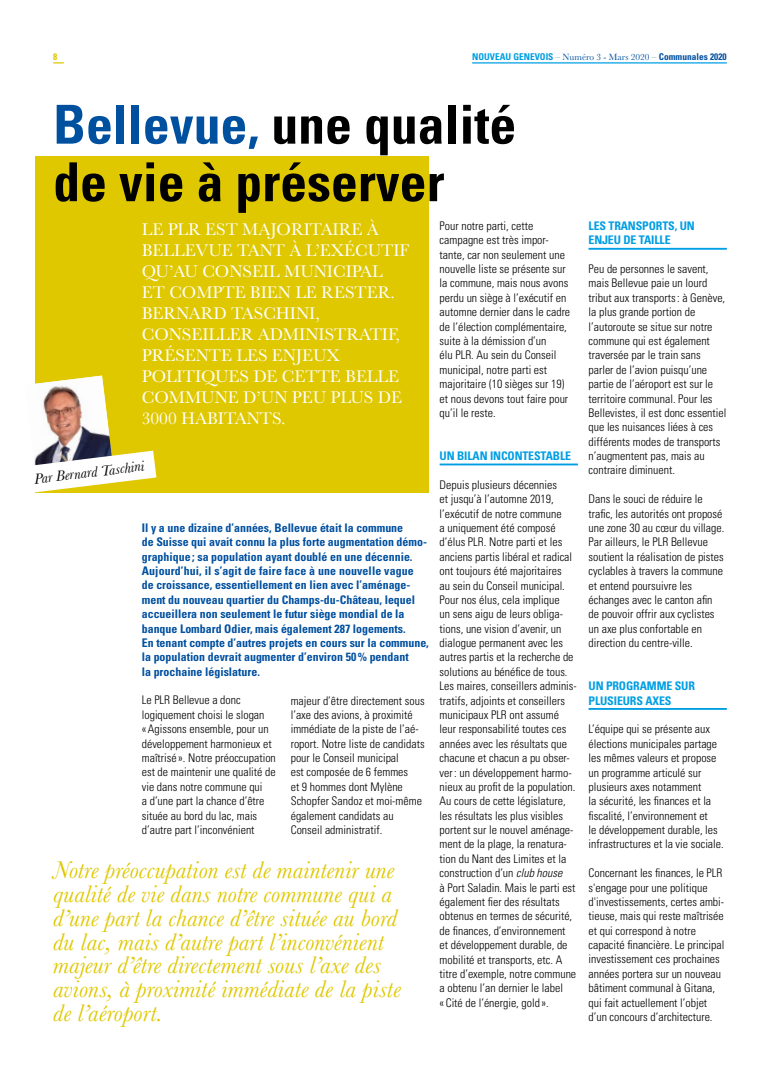
<style>
.page{position:relative;width:780px;height:1081px;background:#fff}
.page>*{position:absolute;margin:0;border:0;box-sizing:border-box;transform-origin:0 0}
.t1{font:700 condensed 53.75px/57.5px "Univers LT Std";color:#000}
.t2{font:italic 25px/23.8px "Baskerville";letter-spacing:.005em;color:#dfc800}
.t3{font:17.5px/21px "Baskerville";color:#fff}
.t4{font:italic 15px "Baskerville";color:#000}
.t5{font:300 condensed 11.88px/14.4px "Univers LT Std";color:#000}
.t6{font:700 condensed 11.88px/14.4px "Univers LT Std";color:#0050a0}
.t7{font:700 condensed 11.88px/14.4px "Univers LT Std";letter-spacing:-.01em;color:#009ee3}
.t8{font:9.38px "Baskerville";color:#0050a0}
.t9{font:700 condensed 9.38px "Univers LT Std";color:#dfc800}
.s1{font-family:"Univers LT Std";font-weight:700;font-stretch:condensed;color:#009ee3}
.s2{font-family:"Univers LT Std";font-weight:700;font-stretch:condensed}
.s3{color:#0050a0}
.s4{font-style:italic}
</style>
<div class="page">
<hr style="left:439px;top:463px;width:139px;height:2px;background:#009ee3">
<hr style="left:588px;top:248px;width:138px;height:2px;background:#009ee3">
<hr style="left:588px;top:708px;width:138px;height:2px;background:#009ee3">
<div style="left:35px;top:156px;width:394px;height:337px;background:#dfc800"></div>
<svg style="left:34px;top:375px;width:122px;height:118px"></svg>
<hr style="left:472px;top:62px;width:254px;height:2px;background:#009ee3">
<p class="t9" style="left:53px;top:51px;width:6px">8</p>
<p class="t8" style="left:472px;top:51px;width:256px"><span class="s1">NOUVEAU GENEVOIS</span> – Numéro 3 - Mars 2020 – <span class="s2">Communales 2020</span></p>
<h1 class="t1" style="left:53px;top:96px;width:464px"><span class="s3">Bellevue,</span> une qualité de vie à préserver</h1>
<h3 class="t3" style="left:142px;top:219px;width:269px">LE PLR EST MAJORITAIRE À<br>BELLEVUE TANT À L’EXÉCUTIF<br>QU’AU CONSEIL MUNICIPAL<br>ET COMPTE BIEN LE RESTER.<br>BERNARD TASCHINI,<br>CONSEILLER ADMINISTRATIF,<br>PRÉSENTE LES ENJEUX<br>POLITIQUES DE CETTE BELLE<br>COMMUNE D’UN PEU PLUS DE<br>3000 HABITANTS.</h3>
<p class="t5" style="left:439px;top:219px;width:132px">Pour notre parti, cette campagne est très impor&shy;tante, car non seulement une nouvelle liste se présente sur la commune, mais nous avons perdu un siège à l’exécutif en automne dernier dans le cadre de l’élection complémentaire, suite à la démission d’un<br>élu PLR. Au sein du Conseil municipal, notre parti est majoritaire (10 sièges sur 19) et nous devons tout faire pour qu’il le reste.</p>
<p class="t7" style="left:439px;top:448px;width:133px">UN BILAN INCONTESTABLE</p>
<p class="t5" style="left:439px;top:477px;width:139px">Depuis plusieurs décennies<br>et jusqu’à l’automne 2019, l’exécutif de notre commune<br>a uniquement été composé d’élus PLR. Notre parti et les anciens partis libéral et radical ont toujours été majoritaires<br>au sein du Conseil municipal.<br>Pour nos élus, cela implique<br>un sens aigu de leurs obliga&shy;tions, une vision d’avenir, un dialogue permanent avec les autres partis et la recherche de solutions au bénéfice de tous.<br>Les maires, conseillers adminis&shy;tratifs, adjoints et conseillers municipaux PLR ont assumé leur responsabilité toutes ces années avec les résultats que chacune et chacun a pu obser&shy;ver: un développement harmo&shy;nieux au profit de la population.<br>Au cours de cette législature, les résultats les plus visibles portent sur le nouvel aménage&shy;ment de la plage, la renatura&shy;tion du Nant des Limites et la construction d’un <span class="s4">club house<br></span>à Port Saladin. Mais le parti est également fier des résultats obtenus en termes de sécurité, de finances, d’environnement et développement durable, de mobilité et transports, etc. A titre d’exemple, notre commune a obtenu l’an dernier le label «Cité de l’énergie, gold ».</p>
<p class="t4" style="left:33px;top:469px;width:112px;rotate:-7deg">Par Bernard Taschini</p>
<p class="t6" style="left:142px;top:520px;width:288px">Il y a une dizaine d’années, Bellevue était la commune<br>de Suisse qui avait connu la plus forte augmentation démo&shy;graphique; sa population ayant doublé en une décennie.<br>Aujourd’hui, il s’agit de faire face à une nouvelle vague<br>de croissance, essentiellement en lien avec l’aménage&shy;ment du nouveau quartier du Champs-du-Château, lequel accueillera non seulement le futur siège mondial de la banque Lombard Odier, mais également 287 logements.<br>En tenant compte d’autres projets en cours sur la commune, la population devrait augmenter d’environ 50% pendant<br>la prochaine législature.</p>
<p class="t5" style="left:142px;top:693px;width:136px">Le PLR Bellevue a donc logiquement choisi le slogan «Agissons ensemble, pour un développement harmonieux et maîtrisé ». Notre préoccupation est de maintenir une qualité de vie dans notre commune qui<br>a d’une part la chance d’être située au bord du lac, mais d’autre part l’inconvénient</p>
<p class="t5" style="left:291px;top:693px;width:135px">majeur d’être directement sous l’axe des avions, à proximité immédiate de la piste de l’aé&shy;roport. Notre liste de candidats pour le Conseil municipal<br>est composée de 6 femmes<br>et 9 hommes dont Mylène<br>Schopfer Sandoz et moi-même également candidats au<br>Conseil administratif.</p>
<p class="t2" style="left:53px;top:858px;width:349px">Notre préoccupation est de maintenir une qualité de vie dans notre commune qui a d’une part la chance d’être située au bord du lac, mais d’autre part l’inconvénient majeur d’être directement sous l’axe des avions, à proximité immédiate de la piste de l’aéroport.</p>
<p class="t7" style="left:588px;top:218px;width:108px">LES TRANSPORTS, UN<br>ENJEU DE TAILLE</p>
<p class="t5" style="left:588px;top:262px;width:139px">Peu de personnes le savent, mais Bellevue paie un lourd tribut aux transports: à Genève, la plus grande portion de l’autoroute se situe sur notre commune qui est également traversée par le train sans parler de l’avion puisqu’une partie de l’aéroport est sur le territoire communal. Pour les<br>Bellevistes, il est donc essentiel que les nuisances liées à ces différents modes de transports n’augmentent pas, mais au contraire diminuent.</p>
<p class="t5" style="left:588px;top:492px;width:137px">Dans le souci de réduire le trafic, les autorités ont proposé une zone 30 au cœur du village.<br>Par ailleurs, le PLR Bellevue soutient la réalisation de pistes cyclables à travers la commune et entend poursuivre les échanges avec le canton afin de pouvoir offrir aux cyclistes un axe plus confortable en direction du centre-ville.</p>
<p class="t7" style="left:588px;top:679px;width:108px">UN PROGRAMME SUR<br>PLUSIEURS AXES</p>
<p class="t5" style="left:588px;top:722px;width:137px">L’équipe qui se présente aux élections municipales partage les mêmes valeurs et propose un programme articulé sur plusieurs axes notamment<br>la sécurité, les finances et la fiscalité, l’environnement et<br>le développement durable, les infrastructures et la vie sociale.</p>
<p class="t5" style="left:588px;top:866px;width:137px">Concernant les finances, le PLR s'engage pour une politique d'investissements, certes ambi&shy;tieuse, mais qui reste maîtrisée et qui correspond à notre capacité financière. Le principal investissement ces prochaines années portera sur un nouveau bâtiment communal à Gitana, qui fait actuellement l’objet d’un concours d’architecture.</p>
</div>
